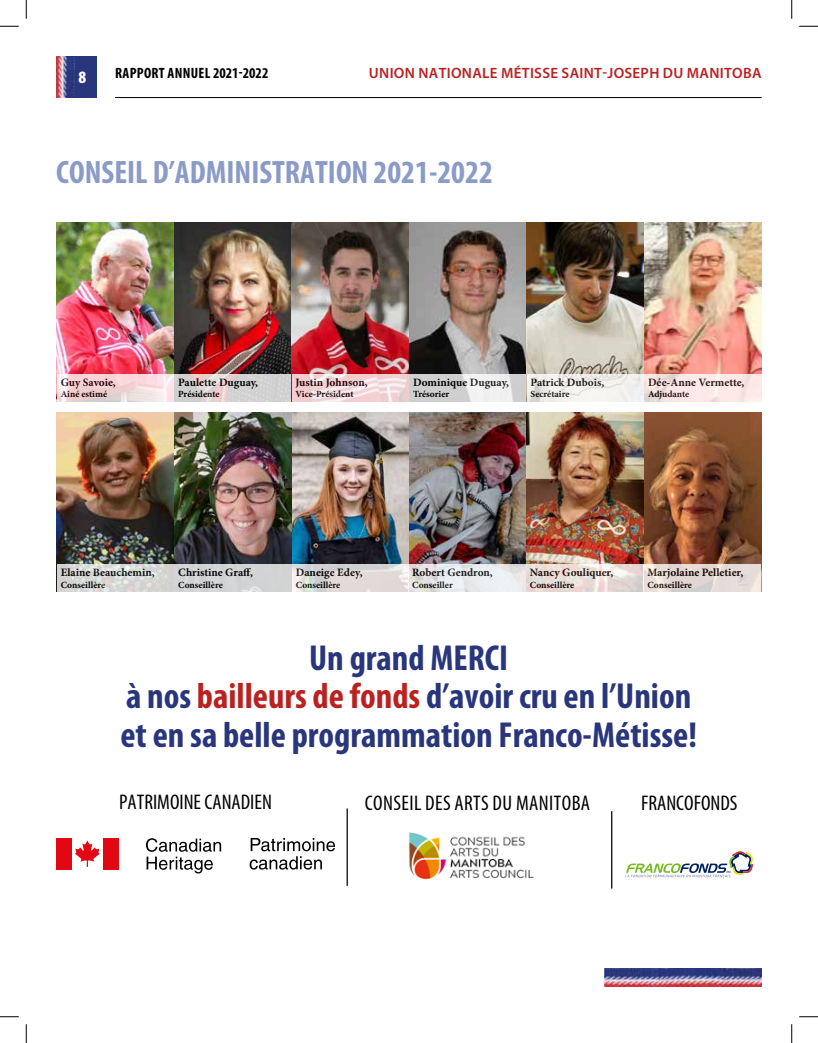
<style>
.page{position:relative;width:818px;height:1043px;background:#fff}
.page>*{position:absolute;margin:0;border:0;box-sizing:border-box;transform-origin:0 0}
.t1{font:700 condensed 36.25px/38.5px "Myriad Pro";color:#29367c;text-align:center}
.t2{font:700 condensed 32.5px "Myriad Pro";color:#8b9bc7}
.t3{font:condensed 21.25px "Myriad Pro";letter-spacing:.02em;color:#000}
.t4{font:condensed 21.25px "Myriad Pro";color:#000}
.t5{font:condensed 21.25px "Myriad Pro";color:#000}
.t6{font:900 condensed 17.5px "Myriad Pro";color:#fff}
.t7{font:600 15px "Myriad Pro";letter-spacing:.02em;color:#ba2221}
.t8{font:700 condensed 15px "Myriad Pro";letter-spacing:.02em;color:#000}
.t9{font:700 11.25px "Minion Pro";color:#000}
.t10{font:700 9.38px "Minion Pro";color:#000}
.s1{color:#ba2221}
</style>
<div class="page">
<img style="left:604px;top:968px;width:157px;height:18px">
<div style="left:56px;top:56px;width:41px;height:42px;background:#29367c"></div>
<img style="left:56px;top:56px;width:18px;height:42px">
<hr style="left:115px;top:97px;width:646px;height:1px;background:#000">
<hr style="left:346px;top:808px;width:2px;height:77px;background:#000">
<hr style="left:611px;top:811px;width:1px;height:77px;background:#000">
<img style="left:57px;top:222px;width:704px;height:151px">
<svg style="left:57px;top:373px;width:117px;height:28px;background:#f3d5d8"></svg>
<svg style="left:174px;top:373px;width:118px;height:28px;background:#d2cacb"></svg>
<svg style="left:292px;top:373px;width:117px;height:28px;background:#f0d2d5"></svg>
<svg style="left:409px;top:373px;width:117px;height:28px;fill:#cfcfcf"></svg>
<svg style="left:526px;top:373px;width:118px;height:28px;fill:#f1f0ed"></svg>
<svg style="left:644px;top:373px;width:117px;height:28px;background:#f8e2e0"></svg>
<img style="left:57px;top:412px;width:704px;height:152px">
<svg style="left:57px;top:564px;width:117px;height:28px;background:#d8d9d7"></svg>
<div style="left:174px;top:564px;width:118px;height:28px;background:#d3d3d5"></div>
<svg style="left:292px;top:564px;width:116px;height:28px;background:#dedada"></svg>
<svg style="left:409px;top:564px;width:117px;height:28px;background:#e7e8e9"></svg>
<svg style="left:526px;top:564px;width:117px;height:28px;background:#e8ddd9"></svg>
<svg style="left:643px;top:564px;width:118px;height:28px;background:#e5dbd7"></svg>
<svg style="left:625px;top:851px;width:128px;height:27px"></svg>
<img style="left:408px;top:832px;width:126px;height:48px">
<svg style="left:146px;top:838px;width:75px;height:35px"></svg>
<svg style="left:249px;top:838px;width:86px;height:31px"></svg>
<div style="left:56px;top:838px;width:16px;height:31px;background:#e30613"></div>
<div style="left:103px;top:838px;width:16px;height:31px;background:#e30613"></div>
<svg style="left:75px;top:840px;width:25px;height:26px"></svg>
<svg style="left:0;top:26px;width:19px;height:1px"></svg>
<svg style="left:799px;top:26px;width:19px;height:1px"></svg>
<svg style="left:0;top:1016px;width:19px;height:1px"></svg>
<svg style="left:799px;top:1016px;width:19px;height:1px"></svg>
<svg style="left:26px;top:0;width:1px;height:19px"></svg>
<svg style="left:26px;top:1024px;width:1px;height:18px"></svg>
<svg style="left:791px;top:0;width:1px;height:19px"></svg>
<svg style="left:791px;top:1024px;width:1px;height:18px"></svg>
<h3 class="t6" style="left:78px;top:68px;width:9px">8</h3>
<h3 class="t8" style="left:115px;top:64px;width:155px">RAPPORT ANNUEL 2021-2022</h3>
<h3 class="t7" style="left:369px;top:64px;width:394px">UNION NATIONALE MÉTISSE SAINT-JOSEPH DU MANITOBA</h3>
<h2 class="t2" style="left:56px;top:152px;width:438px">CONSEIL D’ADMINISTRATION 2021-2022</h2>
<p class="t9" style="left:61px;top:374px;width:57px">Guy Savoie,</p>
<p class="t10" style="left:61px;top:387px;width:48px">Aîné estimé</p>
<p class="t9" style="left:178px;top:374px;width:82px">Paulette Duguay,</p>
<p class="t10" style="left:178px;top:387px;width:43px">Présidente</p>
<p class="t9" style="left:295px;top:374px;width:73px">Justin Johnson,</p>
<p class="t10" style="left:295px;top:387px;width:59px">Vice-Président</p>
<p class="t9" style="left:413px;top:374px;width:97px">Dominique Duguay,</p>
<p class="t10" style="left:413px;top:387px;width:38px">Trésorier</p>
<p class="t9" style="left:530px;top:374px;width:75px">Patrick Dubois,</p>
<p class="t10" style="left:530px;top:387px;width:41px">Secrétaire</p>
<p class="t9" style="left:648px;top:374px;width:98px">Dée-Anne Vermette,</p>
<p class="t10" style="left:648px;top:387px;width:43px">Adjudante</p>
<p class="t9" style="left:61px;top:565px;width:95px">Elaine Beauchemin,</p>
<p class="t10" style="left:61px;top:578px;width:46px">Conseillère</p>
<p class="t9" style="left:178px;top:565px;width:76px">Christine Graff,</p>
<p class="t10" style="left:178px;top:578px;width:46px">Conseillère</p>
<p class="t9" style="left:296px;top:565px;width:68px">Daneige Edey,</p>
<p class="t10" style="left:296px;top:578px;width:46px">Conseillère</p>
<p class="t9" style="left:412px;top:565px;width:82px">Robert Gendron,</p>
<p class="t10" style="left:412px;top:578px;width:42px">Conseiller</p>
<p class="t9" style="left:529px;top:565px;width:85px">Nancy Gouliquer,</p>
<p class="t10" style="left:529px;top:578px;width:46px">Conseillère</p>
<p class="t9" style="left:647px;top:565px;width:97px">Marjolaine Pelletier,</p>
<p class="t10" style="left:647px;top:578px;width:46px">Conseillère</p>
<h1 class="t1" style="left:120px;top:637px;width:578px">Un grand MERCI<br>à nos <span class="s1">bailleurs de fonds</span> d’avoir cru en l’Union et en sa belle programmation Franco-Métisse!</h1>
<h3 class="t4" style="left:119px;top:789px;width:154px">PATRIMOINE CANADIEN</h3>
<h3 class="t3" style="left:365px;top:790px;width:227px">CONSEIL DES ARTS DU MANITOBA</h3>
<h3 class="t5" style="left:641px;top:790px;width:98px">FRANCOFONDS</h3>
</div>
